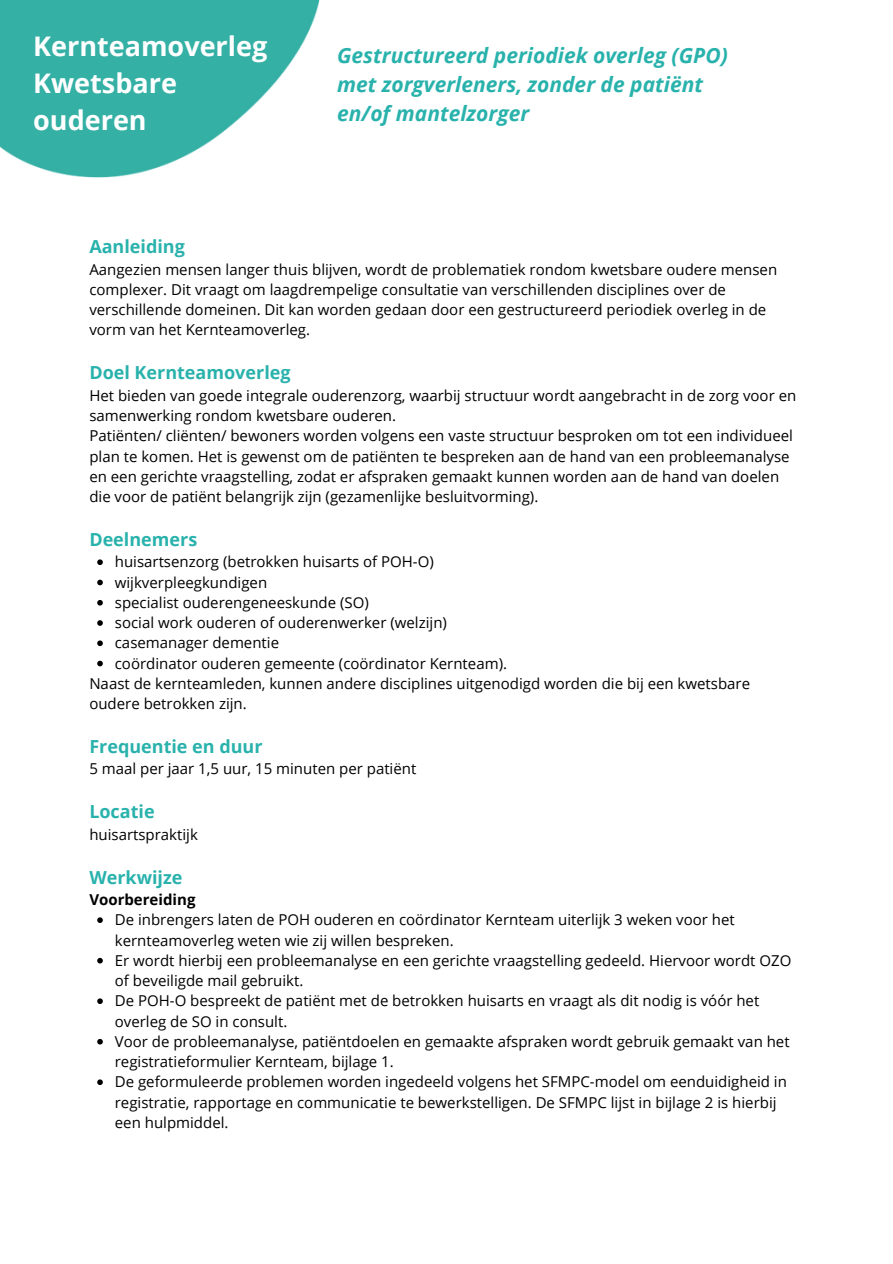
<style>
.page{position:relative;width:893px;height:1264px;background:#fff}
.page>*{position:absolute;margin:0;border:0;box-sizing:border-box;transform-origin:0 0}
.t1{font:700 27px "Open Sans";color:#fff}
.t2{font:italic 700 21px/29.2px "Open Sans";color:#29b2ac}
.t3{font:700 18px "Open Sans";color:#29b2ac}
.t4{font:15px/20.2px "Open Sans";color:#000}
.t5{font:700 15px "Open Sans";color:#000}
</style>
<div class="page">
<img style="left:0;top:0;width:320px;height:178px">
<svg style="left:97px;top:559px;width:6px;height:6px"></svg>
<svg style="left:97px;top:579px;width:6px;height:6px"></svg>
<svg style="left:97px;top:600px;width:6px;height:5px"></svg>
<svg style="left:97px;top:620px;width:6px;height:6px"></svg>
<svg style="left:97px;top:640px;width:6px;height:6px"></svg>
<svg style="left:97px;top:660px;width:6px;height:6px"></svg>
<svg style="left:97px;top:917px;width:6px;height:6px"></svg>
<svg style="left:97px;top:957px;width:6px;height:6px"></svg>
<svg style="left:97px;top:998px;width:6px;height:6px"></svg>
<svg style="left:97px;top:1038px;width:6px;height:6px"></svg>
<svg style="left:97px;top:1079px;width:6px;height:6px"></svg>
<p class="t1" style="left:33px;top:27px;width:235px">Kernteamoverleg</p>
<p class="t1" style="left:33px;top:64px;width:145px">Kwetsbare</p>
<p class="t1" style="left:33px;top:101px;width:115px">ouderen</p>
<p class="t2" style="left:337px;top:40px;width:392px">Gestructureerd periodiek overleg (GPO) met zorgverleners, zonder de patiënt en/of mantelzorger</p>
<p class="t3" style="left:89px;top:234px;width:97px">Aanleiding</p>
<p class="t4" style="left:89px;top:259px;width:689px">Aangezien mensen langer thuis blijven, wordt de problematiek rondom kwetsbare oudere mensen complexer. Dit vraagt om laagdrempelige consultatie van verschillenden disciplines over de verschillende domeinen. Dit kan worden gedaan door een gestructureerd periodiek overleg in de vorm van het Kernteamoverleg.</p>
<p class="t3" style="left:89px;top:360px;width:203px">Doel Kernteamoverleg</p>
<p class="t4" style="left:89px;top:385px;width:708px">Het bieden van goede integrale ouderenzorg, waarbij structuur wordt aangebracht in de zorg voor en samenwerking rondom kwetsbare ouderen.</p>
<p class="t4" style="left:89px;top:425px;width:705px">Patiënten/ cliënten/ bewoners worden volgens een vaste structuur besproken om tot een individueel plan te komen. Het is gewenst om de patiënten te bespreken aan de hand van een probleemanalyse en een gerichte vraagstelling, zodat er afspraken gemaakt kunnen worden aan de hand van doelen die voor de patiënt belangrijk zijn (gezamenlijke besluitvorming).</p>
<p class="t3" style="left:89px;top:526px;width:109px">Deelnemers</p>
<p class="t4" style="left:115px;top:551px;width:320px">huisartsenzorg (betrokken huisarts of POH-O)</p>
<p class="t4" style="left:115px;top:571px;width:154px">wijkverpleegkundigen</p>
<p class="t4" style="left:115px;top:592px;width:255px">specialist ouderengeneeskunde (SO)</p>
<p class="t4" style="left:115px;top:612px;width:333px">social work ouderen of ouderenwerker (welzijn)</p>
<p class="t4" style="left:115px;top:632px;width:166px">casemanager dementie</p>
<p class="t4" style="left:115px;top:652px;width:394px">coördinator ouderen gemeente (coördinator Kernteam).</p>
<p class="t4" style="left:89px;top:673px;width:662px">Naast de kernteamleden, kunnen andere disciplines uitgenodigd worden die bij een kwetsbare oudere betrokken zijn.</p>
<p class="t3" style="left:89px;top:733px;width:175px">Frequentie en duur</p>
<p class="t4" style="left:89px;top:758px;width:328px">5 maal per jaar 1,5 uur, 15 minuten per patiënt</p>
<p class="t3" style="left:89px;top:799px;width:67px">Locatie</p>
<p class="t4" style="left:89px;top:823px;width:110px">huisartspraktijk</p>
<p class="t3" style="left:89px;top:864px;width:95px">Werkwijze</p>
<p class="t5" style="left:89px;top:889px;width:108px">Voorbereiding</p>
<p class="t4" style="left:115px;top:909px;width:621px">De inbrengers laten de POH ouderen en coördinator Kernteam uiterlijk 3 weken voor het kernteamoverleg weten wie zij willen bespreken.</p>
<p class="t4" style="left:115px;top:949px;width:678px">Er wordt hierbij een probleemanalyse en een gerichte vraagstelling gedeeld. Hiervoor wordt OZO of beveiligde mail gebruikt.</p>
<p class="t4" style="left:115px;top:990px;width:646px">De POH-O bespreekt de patiënt met de betrokken huisarts en vraagt als dit nodig is vóór het overleg de SO in consult.</p>
<p class="t4" style="left:115px;top:1030px;width:676px">Voor de probleemanalyse, patiëntdoelen en gemaakte afspraken wordt gebruik gemaakt van het registratieformulier Kernteam, bijlage 1.</p>
<p class="t4" style="left:115px;top:1071px;width:673px">De geformuleerde problemen worden ingedeeld volgens het SFMPC-model om eenduidigheid in registratie, rapportage en communicatie te bewerkstelligen. De SFMPC lijst in bijlage 2 is hierbij een hulpmiddel.</p>
</div>
